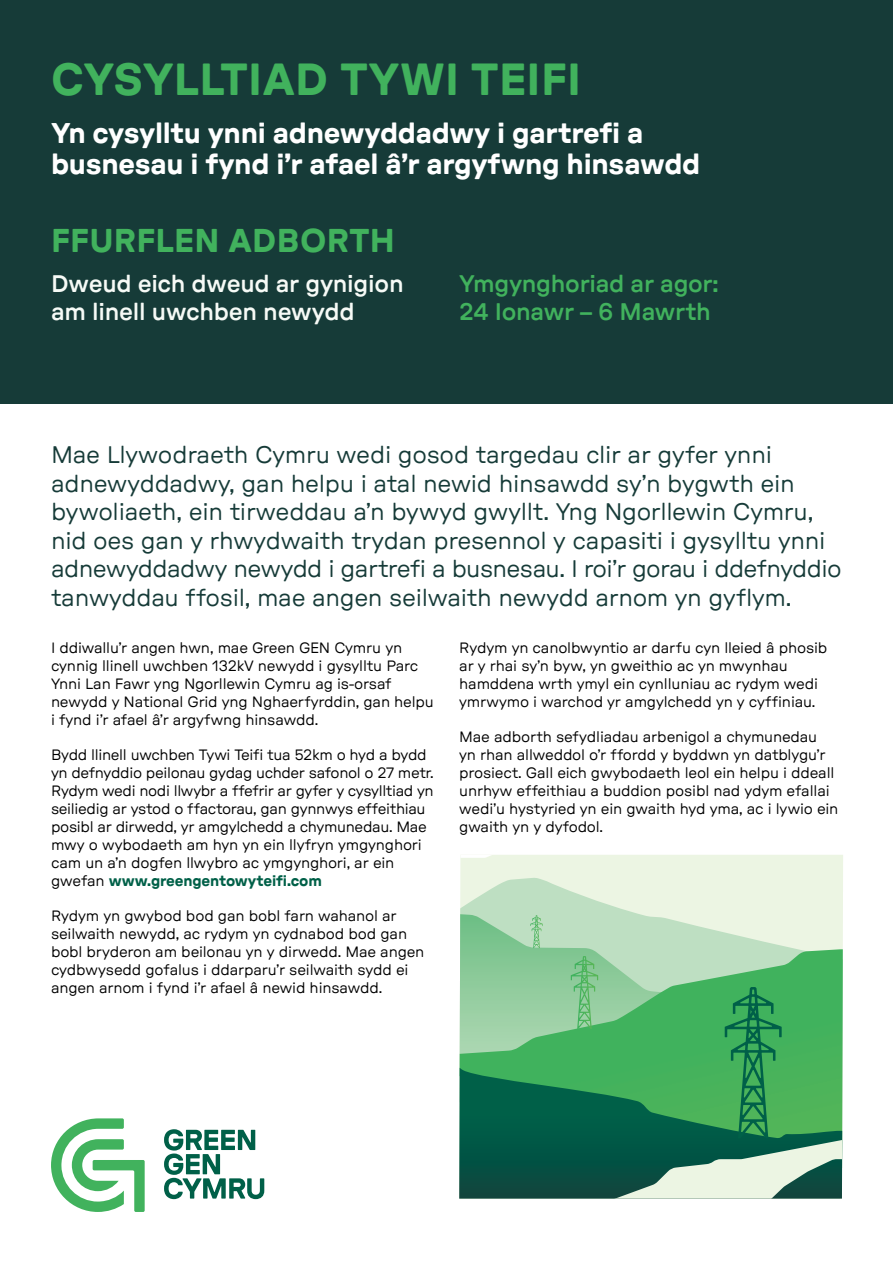
<style>
.page{position:relative;width:893px;height:1263px;background:#fff}
.page>*{position:absolute;margin:0;border:0;box-sizing:border-box;transform-origin:0 0}
.t1{font:700 expanded 45px "GT Pressura";letter-spacing:.01em;color:#41b25d}
.t2{font:700 expanded 33px "GT Pressura";letter-spacing:.01em;color:#41b25d}
.t3{font:700 expanded 28.5px/31.5px "GT Pressura";letter-spacing:-.01em;color:#fff}
.t4{font:24px/28.5px "GT Pressura Extended Text";letter-spacing:-.015em;color:#163b38}
.t5{font:500 expanded 24px/28.5px "GT Pressura";letter-spacing:-.015em;color:#f6faf6}
.t6{font:500 expanded 24px/28.5px "GT Pressura";letter-spacing:-.015em;color:#41b25d}
.t7{font:15px/18px "GT Pressura Extended Text";letter-spacing:-.015em;color:#000}
.t8{font:700 expanded 15px "GT Pressura";letter-spacing:-.01em;color:#006048}
.s1{font-family:"GT Pressura Extended Text";font-weight:400;font-stretch:normal;color:#000}
</style>
<div class="page">
<div style="left:0;top:0;width:893px;height:404px;background:#163b38"></div>
<div style="left:460px;top:855px;width:383px;height:23px;background:#ecf5e3"></div>
<svg style="left:459px;top:878px;width:384px;height:190px;background:#e0efdb"></svg>
<svg style="left:460px;top:914px;width:350px;height:35px;background:#c1e1c3"></svg>
<svg style="left:460px;top:949px;width:383px;height:119px;background:#99d0a4"></svg>
<svg style="left:459px;top:1068px;width:8px;height:130px"></svg>
<svg style="left:460px;top:855px;width:220px;height:3px"></svg>
<svg style="left:530px;top:915px;width:13px;height:33px"></svg>
<svg style="left:467px;top:956px;width:376px;height:242px;background:#4c9f6c"></svg>
<svg style="left:51px;top:1118px;width:94px;height:94px"></svg>
<svg style="left:164px;top:1129px;width:100px;height:70px"></svg>
<h1 class="t1" style="left:51px;top:52px;width:531px">CYSYLLTIAD TYWI TEIFI</h1>
<h3 class="t3" style="left:51px;top:116px;width:651px">Yn cysylltu ynni adnewyddadwy i gartrefi a busnesau i fynd i’r afael â’r argyfwng hinsawdd</h3>
<h2 class="t2" style="left:51px;top:220px;width:345px">FFURFLEN ADBORTH</h2>
<h3 class="t5" style="left:51px;top:269px;width:354px">Dweud eich dweud ar gynigion am linell uwchben newydd</h3>
<h3 class="t6" style="left:459px;top:269px;width:261px">Ymgynghoriad ar agor:<br>24 Ionawr – 6 Mawrth</h3>
<p class="t4" style="left:51px;top:440px;width:792px">Mae Llywodraeth Cymru wedi gosod targedau clir ar gyfer ynni adnewyddadwy, gan helpu i atal newid hinsawdd sy’n bygwth ein bywoliaeth, ein tirweddau a’n bywyd gwyllt. Yng Ngorllewin Cymru, nid oes gan y rhwydwaith trydan presennol y capasiti i gysylltu ynni adnewyddadwy newydd i gartrefi a busnesau. I roi’r gorau i ddefnyddio tanwyddau ffosil, mae angen seilwaith newydd arnom yn gyflym.</p>
<p class="t7" style="left:51px;top:638px;width:384px">I ddiwallu’r angen hwn, mae Green GEN Cymru yn cynnig llinell uwchben 132kV newydd i gysylltu Parc Ynni Lan Fawr yng Ngorllewin Cymru ag is-orsaf newydd y National Grid yng Nghaerfyrddin, gan helpu i fynd i’r afael â’r argyfwng hinsawdd.</p>
<p class="t7" style="left:51px;top:745px;width:384px">Bydd llinell uwchben Tywi Teifi tua 52km o hyd a bydd yn defnyddio peilonau gydag uchder safonol o 27 metr.<br>Rydym wedi nodi llwybr a ffefrir ar gyfer y cysylltiad yn seiliedig ar ystod o ffactorau, gan gynnwys effeithiau posibl ar dirwedd, yr amgylchedd a chymunedau. Mae mwy o wybodaeth am hyn yn ein llyfryn ymgynghori cam un a’n dogfen llwybro ac ymgynghori, ar ein</p>
<p class="t8" style="left:51px;top:871px;width:272px"><span class="s1">gwefan</span> www.greengentowyteifi.com</p>
<p class="t7" style="left:51px;top:906px;width:375px">Rydym yn gwybod bod gan bobl farn wahanol ar seilwaith newydd, ac rydym yn cydnabod bod gan bobl bryderon am beilonau yn y dirwedd. Mae angen cydbwysedd gofalus i ddarparu’r seilwaith sydd ei angen arnom i fynd i’r afael â newid hinsawdd.</p>
<p class="t7" style="left:459px;top:638px;width:370px">Rydym yn canolbwyntio ar darfu cyn lleied â phosib ar y rhai sy’n byw, yn gweithio ac yn mwynhau hamddena wrth ymyl ein cynlluniau ac rydym wedi ymrwymo i warchod yr amgylchedd yn y cyffiniau.</p>
<p class="t7" style="left:459px;top:727px;width:381px">Mae adborth sefydliadau arbenigol a chymunedau<br>yn rhan allweddol o’r ffordd y byddwn yn datblygu’r prosiect. Gall eich gwybodaeth leol ein helpu i ddeall unrhyw effeithiau a buddion posibl nad ydym efallai wedi’u hystyried yn ein gwaith hyd yma, ac i lywio ein gwaith yn y dyfodol.</p>
</div>
